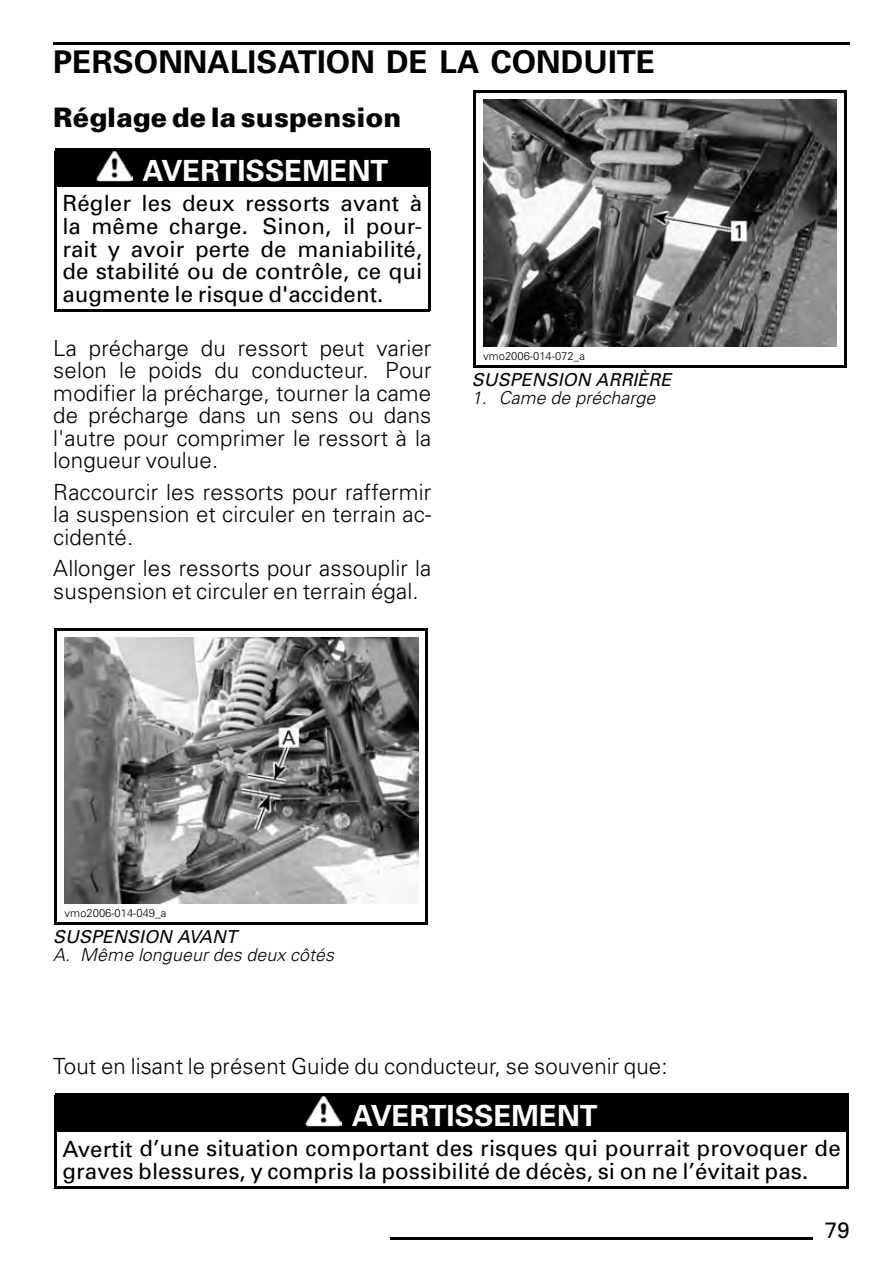
<style>
.page{position:relative;width:891px;height:1277px;background:#fff}
.page>*{position:absolute;margin:0;border:0;box-sizing:border-box;transform-origin:0 0}
.t1{font:300 56.25px "Univers";color:#000}
.t2{font:700 31.28px "Univers";letter-spacing:.005em;color:#000}
.t3{font:700 29.25px "Univers";color:#fff}
.t4{font:900 26.78px "Univers";color:#000}
.t5{font:300 22.28px/22.5px "Univers";letter-spacing:.005em;color:#000;text-align:justify}
.t6{font:22.28px/22.5px "Univers";letter-spacing:.005em;color:#000;text-align:justify}
.t7{font:italic 300 17.78px "Univers";letter-spacing:.005em;color:#000}
.t8{font:italic 17.78px "Univers";letter-spacing:.005em;color:#000}
.t9{font:300 11.25px "Univers";letter-spacing:-.005em;color:#000}
</style>
<div class="page">
<hr style="left:53px;top:42px;width:797px;height:2px;background:#000">
<div style="left:55px;top:149px;width:375px;height:38px;background:#000"></div>
<img style="left:96px;top:151px;width:36px;height:31px">
<hr style="left:55px;top:148px;width:375px;height:1px;background:#000">
<hr style="left:55px;top:309px;width:375px;height:3px;background:#000">
<hr style="left:55px;top:151px;width:2px;height:159px;background:#000">
<hr style="left:428px;top:151px;width:2px;height:159px;background:#000">
<img style="left:65px;top:638px;width:353px;height:265px">
<hr style="left:55px;top:629px;width:373px;height:2px;background:#000">
<hr style="left:55px;top:922px;width:373px;height:2px;background:#000">
<hr style="left:55px;top:630px;width:2px;height:293px;background:#000">
<hr style="left:426px;top:630px;width:2px;height:293px;background:#000">
<img style="left:483px;top:100px;width:354px;height:246px">
<hr style="left:473px;top:90px;width:373px;height:3px;background:#000">
<hr style="left:473px;top:365px;width:373px;height:3px;background:#000">
<hr style="left:473px;top:91px;width:2px;height:275px;background:#000">
<hr style="left:844px;top:91px;width:3px;height:275px;background:#000">
<div style="left:55px;top:1093px;width:793px;height:39px;background:#000"></div>
<img style="left:306px;top:1096px;width:35px;height:31px">
<hr style="left:55px;top:1186px;width:794px;height:3px;background:#000">
<hr style="left:55px;top:1096px;width:2px;height:92px;background:#000">
<hr style="left:846px;top:1096px;width:3px;height:92px;background:#000">
<h2 class="t2" style="left:53px;top:51px;width:603px">PERSONNALISATION DE LA CONDUITE</h2>
<p class="t4" style="left:53px;top:108px;width:350px">Réglage de la suspension</p>
<h3 class="t3" style="left:143px;top:160px;width:247px">AVERTISSEMENT</h3>
<p class="t6" style="left:62px;top:194px;width:361px">Régler les deux ressorts avant à la même charge. Sinon, il pour&shy;rait y avoir perte de maniabilité, de stabilité ou de contrôle, ce qui augmente le risque d'accident.</p>
<p class="t5" style="left:53px;top:338px;width:380px">La précharge du ressort peut varier selon le poids du conducteur. Pour modifier la précharge, tourner la came de précharge dans un sens ou dans l'autre pour comprimer le ressort à la longueur voulue.</p>
<p class="t5" style="left:53px;top:482px;width:380px">Raccourcir les ressorts pour raffermir la suspension et circuler en terrain ac&shy;cidenté.</p>
<p class="t5" style="left:53px;top:559px;width:379px">Allonger les ressorts pour assouplir la suspension et circuler en terrain égal.</p>
<p class="t9" style="left:483px;top:352px;width:103px">vmo2006-014-072_a</p>
<p class="t8" style="left:472px;top:373px;width:201px">SUSPENSION ARRIÈRE</p>
<p class="t7" style="left:472px;top:391px;width:185px">1. Came de précharge</p>
<p class="t9" style="left:65px;top:908px;width:103px">vmo2006-014-049_a</p>
<p class="t8" style="left:53px;top:930px;width:185px">SUSPENSION AVANT</p>
<p class="t7" style="left:53px;top:948px;width:282px">A. Même longueur des deux côtés</p>
<p class="t5" style="left:53px;top:1056px;width:616px">Tout en lisant le présent Guide du conducteur, se souvenir que:</p>
<h3 class="t3" style="left:352px;top:1104px;width:247px">AVERTISSEMENT</h3>
<p class="t6" style="left:62px;top:1139px;width:780px">Avertit d’une situation comportant des risques qui pourrait provoquer de graves blessures, y compris la possibilité de décès, si on ne l’évitait pas.</p>
<h1 class="t1" style="left:391px;top:1192px;width:423px">_______________</h1>
<p class="t6" style="left:825px;top:1220px;width:26px">79</p>
</div>
